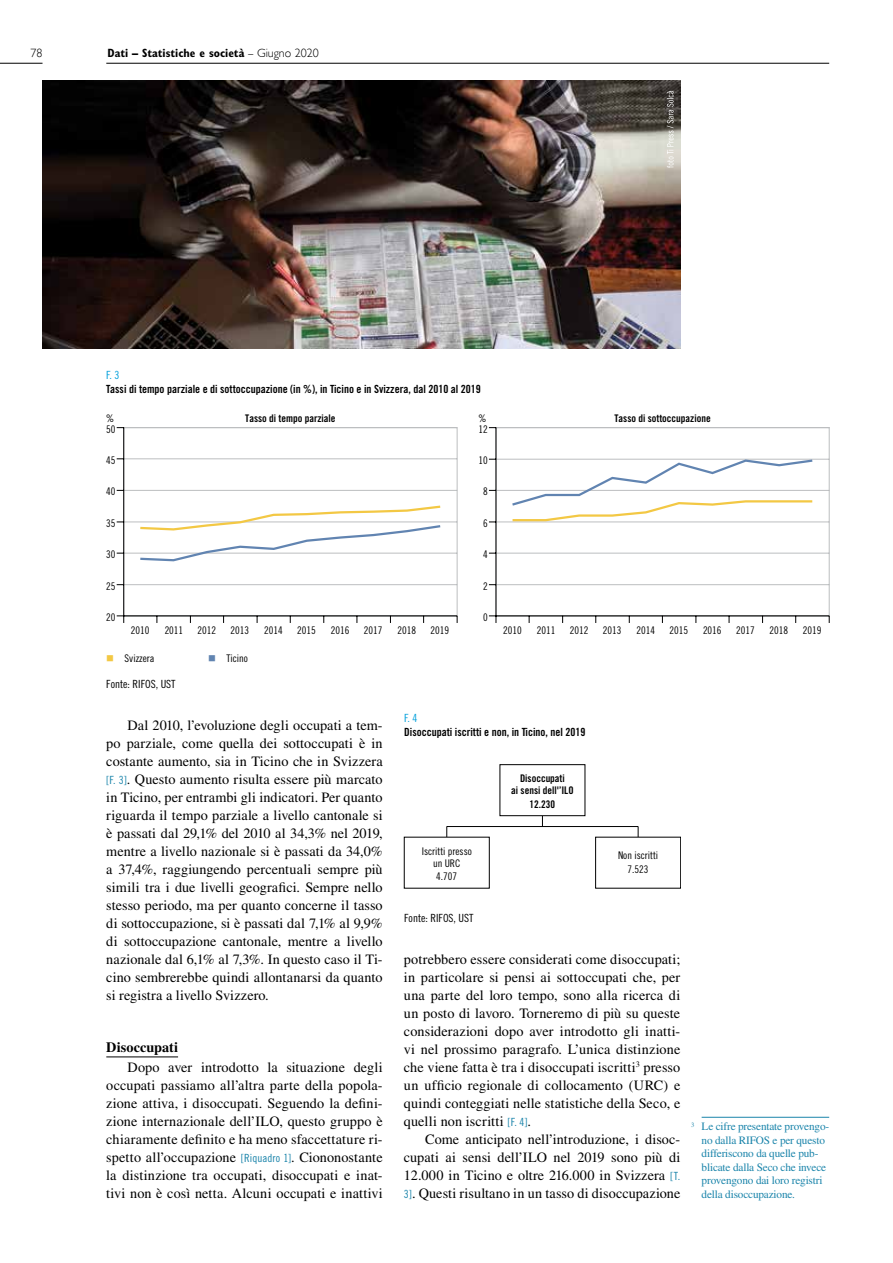
<style>
.page{position:relative;width:893px;height:1263px;background:#fff}
.page>*{position:absolute;margin:0;border:0;box-sizing:border-box;transform-origin:0 0}
.t1{font:14.25px/18px "Times LT Std";letter-spacing:.005em;color:#000;text-align:justify}
.t2{font:700 14.25px "Times LT Std";letter-spacing:.005em;color:#000}
.t3{font:700 condensed 12px "Gill Sans MT Std";color:#000}
.t4{font:300 12px "Gill Sans";color:#000}
.t5{font:11.25px/13.5px "Times LT Std";letter-spacing:-.015em;color:#1a84aa}
.t6{font:11.25px "Trade Gothic LT Std Bd Cn 20";color:#000}
.t7{font:11.25px "Trade Gothic LT Std Cn 18";color:#000}
.t8{font:11.25px "Trade Gothic LT Std Cn 18";color:#009fdb}
.t9{font:10.5px/13.5px "Trade Gothic LT Std Cn 18";color:#000;text-align:center}
.t10{font:10.5px/12px "Trade Gothic LT Std Bd Cn 20";color:#000;text-align:center}
.s1{font-family:"Gill Sans";font-weight:300;font-stretch:normal}
.s2{font-family:"Trade Gothic LT Std Cn 18";font-size:11.25px;color:#1a84aa}
</style>
<div class="page">
<hr style="left:106px;top:63px;width:723px;height:1px;background:#000">
<hr style="left:0;top:63px;width:43px;height:1px;background:#000">
<hr style="left:106px;top:1056px;width:72px;height:1px;background:#000">
<hr style="left:123px;top:458px;width:334px;height:1px;background:#bcbec0">
<hr style="left:123px;top:490px;width:334px;height:1px;background:#bcbec0">
<hr style="left:123px;top:522px;width:334px;height:1px;background:#bcbec0">
<hr style="left:123px;top:553px;width:334px;height:1px;background:#bcbec0">
<hr style="left:123px;top:584px;width:334px;height:1px;background:#bcbec0">
<hr style="left:457px;top:427px;width:1px;height:189px;background:#bcbec0">
<hr style="left:123px;top:427px;width:334px;height:1px;background:#bcbec0">
<svg style="left:117px;top:616px;width:7px;height:7px"></svg>
<hr style="left:123px;top:427px;width:1px;height:189px;background:#000">
<hr style="left:123px;top:616px;width:334px;height:1px;background:#000">
<svg style="left:138px;top:505px;width:305px;height:57px"></svg>
<hr style="left:496px;top:459px;width:333px;height:1px;background:#bcbec0">
<hr style="left:496px;top:490px;width:333px;height:1px;background:#bcbec0">
<hr style="left:496px;top:522px;width:333px;height:1px;background:#bcbec0">
<hr style="left:496px;top:553px;width:333px;height:1px;background:#bcbec0">
<hr style="left:496px;top:584px;width:333px;height:1px;background:#bcbec0">
<hr style="left:829px;top:427px;width:1px;height:189px;background:#bcbec0">
<hr style="left:496px;top:427px;width:333px;height:1px;background:#bcbec0">
<svg style="left:489px;top:616px;width:8px;height:7px"></svg>
<hr style="left:496px;top:427px;width:1px;height:189px;background:#000">
<hr style="left:496px;top:616px;width:333px;height:1px;background:#000">
<svg style="left:510px;top:458px;width:305px;height:64px"></svg>
<hr style="left:447px;top:826px;width:191px;height:1px;background:#000">
<div style="left:595px;top:837px;width:86px;height:51px;border:1px solid #000"></div>
<div style="left:500px;top:764px;width:85px;height:52px;background:#fff;border:1px solid #000"></div>
<img style="left:43px;top:81px;width:637px;height:268px">
<hr style="left:702px;top:1117px;width:127px;height:1px;background:#1a84aa">
<svg style="left:667px;top:91px;width:7px;height:77px"></svg>
<p class="t4" style="left:31px;top:46px;width:13px">78</p>
<p class="t3" style="left:108px;top:46px;width:213px">Dati – Statistiche e società <span class="s1">– Giugno 2020</span></p>
<p class="t8" style="left:106px;top:369px;width:15px">F. 3</p>
<p class="t6" style="left:106px;top:382px;width:376px">Tassi di tempo parziale e di sottoccupazione (in %), in Ticino e in Svizzera, dal 2010 al 2019</p>
<p class="t9" style="left:106px;top:411px;width:10px">%</p>
<p class="t10" style="left:245px;top:412px;width:92px">Tasso di tempo parziale</p>
<p class="t9" style="left:478px;top:411px;width:10px">%</p>
<p class="t10" style="left:614px;top:412px;width:98px">Tasso di sottoccupazione</p>
<p class="t9" style="left:106px;top:422px;width:11px">50</p>
<p class="t9" style="left:478px;top:422px;width:11px">12</p>
<p class="t9" style="left:106px;top:453px;width:11px">45</p>
<p class="t9" style="left:478px;top:453px;width:11px">10</p>
<p class="t9" style="left:106px;top:485px;width:11px">40</p>
<p class="t9" style="left:483px;top:485px;width:6px">8</p>
<p class="t9" style="left:106px;top:516px;width:11px">35</p>
<p class="t9" style="left:483px;top:516px;width:6px">6</p>
<p class="t9" style="left:106px;top:547px;width:11px">30</p>
<p class="t9" style="left:483px;top:548px;width:6px">4</p>
<p class="t9" style="left:106px;top:579px;width:11px">25</p>
<p class="t9" style="left:483px;top:579px;width:6px">2</p>
<p class="t9" style="left:106px;top:610px;width:11px">20</p>
<p class="t9" style="left:483px;top:610px;width:6px">0</p>
<p class="t9" style="left:131px;top:624px;width:20px">2010</p>
<p class="t9" style="left:165px;top:624px;width:20px">2011</p>
<p class="t9" style="left:197px;top:624px;width:20px">2012</p>
<p class="t9" style="left:231px;top:624px;width:20px">2013</p>
<p class="t9" style="left:264px;top:624px;width:20px">2014</p>
<p class="t9" style="left:297px;top:624px;width:20px">2015</p>
<p class="t9" style="left:331px;top:624px;width:20px">2016</p>
<p class="t9" style="left:364px;top:624px;width:20px">2017</p>
<p class="t9" style="left:397px;top:624px;width:20px">2018</p>
<p class="t9" style="left:431px;top:624px;width:20px">2019</p>
<p class="t9" style="left:503px;top:624px;width:20px">2010</p>
<p class="t9" style="left:537px;top:624px;width:20px">2011</p>
<p class="t9" style="left:570px;top:624px;width:20px">2012</p>
<p class="t9" style="left:603px;top:624px;width:20px">2013</p>
<p class="t9" style="left:636px;top:624px;width:20px">2014</p>
<p class="t9" style="left:669px;top:624px;width:20px">2015</p>
<p class="t9" style="left:703px;top:624px;width:20px">2016</p>
<p class="t9" style="left:736px;top:624px;width:20px">2017</p>
<p class="t9" style="left:770px;top:624px;width:20px">2018</p>
<p class="t9" style="left:803px;top:624px;width:20px">2019</p>
<p class="t9" style="left:125px;top:651px;width:31px">Svizzera</p>
<p class="t9" style="left:226px;top:651px;width:23px">Ticino</p>
<p class="t7" style="left:106px;top:677px;width:71px">Fonte: RIFOS, UST</p>
<p class="t1" style="left:106px;top:716px;width:278px;text-indent:21px">Dal 2010, l’evoluzione degli occupati a tem&shy;po parziale, come quella dei sottoccupati è in costante aumento, sia in Ticino che in Svizzera <span class="s2">[F. 3]</span>. Questo aumento risulta essere più marcato in Ticino, per entrambi gli indicatori. Per quanto riguarda il tempo parziale a livello cantonale si è passati dal 29,1% del 2010 al 34,3% nel 2019, mentre a livello nazionale si è passati da 34,0% a 37,4%, raggiungendo percentuali sempre più simili tra i due livelli geografici. Sempre nello stesso periodo, ma per quanto concerne il tasso di sottoccupazione, si è passati dal 7,1% al 9,9% di sottoccupazione cantonale, mentre a livello nazionale dal 6,1% al 7,3%. In questo caso il Ti&shy;cino sembrerebbe quindi allontanarsi da quanto si registra a livello Svizzero.</p>
<p class="t2" style="left:106px;top:1039px;width:73px">Disoccupati</p>
<p class="t1" style="left:106px;top:1058px;width:278px;text-indent:21px">Dopo aver introdotto la situazione degli occupati passiamo all’altra parte della popola&shy;zione attiva, i disoccupati. Seguendo la defini&shy;zione internazionale dell’ILO, questo gruppo è chiaramente definito e ha meno sfaccettature ri&shy;spetto all’occupazione <span class="s2">[Riquadro 1]</span>. Ciononostante la distinzione tra occupati, disoccupati e inat&shy;tivi non è così netta. Alcuni occupati e inattivi</p>
<p class="t8" style="left:404px;top:712px;width:15px">F. 4</p>
<p class="t6" style="left:404px;top:725px;width:183px">Disoccupati iscritti e non, in Ticino, nel 2019</p>
<p class="t10" style="left:511px;top:772px;width:64px">Disoccupati<br>ai sensi dell'’ILO</p>
<p class="t10" style="left:530px;top:798px;width:27px">12.230</p>
<p class="t9" style="left:422px;top:845px;width:52px;line-height:12px">Iscritti presso un URC</p>
<p class="t9" style="left:436px;top:870px;width:22px">4.707</p>
<p class="t9" style="left:618px;top:848px;width:42px">Non iscritti<br>7.523</p>
<p class="t7" style="left:404px;top:911px;width:71px">Fonte: RIFOS, UST</p>
<p class="t1" style="left:404px;top:950px;width:278px">potrebbero essere considerati come disoccupati; in particolare si pensi ai sottoccupati che, per una parte del loro tempo, sono alla ricerca di un posto di lavoro. Torneremo di più su queste considerazioni dopo aver introdotto gli inatti&shy;vi nel prossimo paragrafo. L’unica distinzione che viene fatta è tra i disoccupati iscritti<sup>3</sup> presso un ufficio regionale di collocamento (URC) e quindi conteggiati nelle statistiche della Seco, e quelli non iscritti <span class="s2">[F. 4]</span>.</p>
<p class="t1" style="left:404px;top:1130px;width:278px;text-indent:21px">Come anticipato nell’introduzione, i disoc&shy;cupati ai sensi dell’ILO nel 2019 sono più di 12.000 in Ticino e oltre 216.000 in Svizzera <span class="s2">[T.<br>3]</span>. Questi risultano in un tasso di disoccupazione</p>
<p class="t5" style="left:702px;top:1120px;width:129px;text-indent:-11px"><sup>3</sup> Le cifre presentate provengo&shy;no dalla RIFOS e per questo differiscono da quelle pub&shy;blicate dalla Seco che invece provengono dai loro registri della disoccupazione.</p>
</div>
